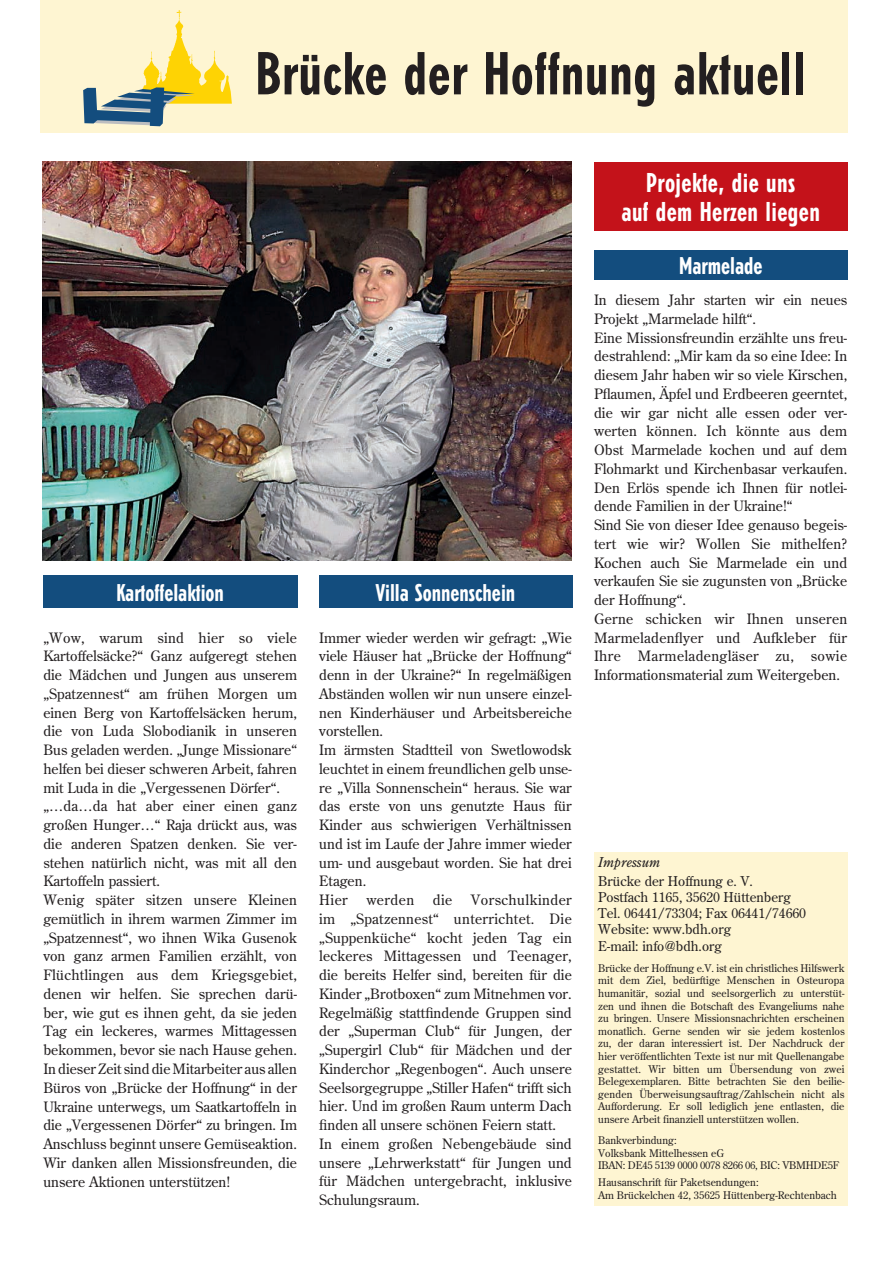
<style>
.page{position:relative;width:893px;height:1263px;background:#fff}
.page>*{position:absolute;margin:0;border:0;box-sizing:border-box;transform-origin:0 0}
.t1{font:condensed 60px "Erbar OSX Bold";letter-spacing:.015em;color:#231f20}
.t2{font:condensed 27px/28.5px "Erbar OSX Bold";letter-spacing:.015em;color:#fff;text-align:center}
.t3{font:condensed 24px "Erbar OSX Bold";color:#fff}
.t4{font:14.25px/18.8px "Century Old Style Std";color:#231f20}
.t5{font:13.5px/16.2px "Century Old Style Std";color:#231f20}
.t6{font:italic 13.5px "Century Old Style Std";color:#231f20}
.t7{font:10.5px/12.6px "Century Old Style Std";color:#231f20}
</style>
<div class="page">
<div style="left:41px;top:0;width:807px;height:133px;background:#fef5d2"></div>
<svg style="left:83px;top:10px;width:149px;height:116px"></svg>
<div style="left:594px;top:852px;width:254px;height:353px;background:#fef5d2"></div>
<div style="left:594px;top:162px;width:253px;height:69px;background:#c4121a"></div>
<div style="left:594px;top:250px;width:253px;height:30px;background:#134d7e"></div>
<img style="left:43px;top:162px;width:529px;height:399px">
<div style="left:43px;top:576px;width:255px;height:32px;background:#134d7e"></div>
<div style="left:319px;top:575px;width:253px;height:33px;background:#134d7e"></div>
<h1 class="t1" style="left:256px;top:38px;width:551px">Brücke der Hoffnung aktuell</h1>
<h3 class="t3" style="left:116px;top:579px;width:109px">Kartoffelaktion</h3>
<p class="t4" style="left:43px;top:628px;width:255px">„Wow, warum sind hier so viele Kartoffelsäcke?“ Ganz aufgeregt stehen die Mädchen und Jungen aus unserem „Spatzennest“ am frühen Morgen um einen Berg von Kartoffelsäcken herum, die von Luda Slobodianik in unseren Bus geladen werden. „Junge Missionare“ helfen bei dieser schweren Arbeit, fahren mit Luda in die „Vergessenen Dörfer“. „…da…da hat aber einer einen ganz großen Hunger…“ Raja drückt aus, was die anderen Spatzen denken. Sie ver&shy;stehen natürlich nicht, was mit all den Kartoffeln passiert.<br>Wenig später sitzen unsere Kleinen gemütlich in ihrem warmen Zimmer im „Spatzennest“, wo ihnen Wika Gusenok von ganz armen Familien erzählt, von Flüchtlingen aus dem Kriegsgebiet, denen wir helfen. Sie sprechen darü&shy;ber, wie gut es ihnen geht, da sie jeden Tag ein leckeres, warmes Mittagessen bekommen, bevor sie nach Hause gehen.<br>In dieser Zeit sind die Mitarbeiter aus allen Büros von „Brücke der Hoffnung“ in der Ukraine unterwegs, um Saatkartoffeln in die „Vergessenen Dörfer“ zu bringen. Im Anschluss beginnt unsere Gemüseaktion.<br>Wir danken allen Missionsfreunden, die unsere Aktionen unterstützen!</p>
<h3 class="t3" style="left:376px;top:578px;width:141px">Villa Sonnenschein</h3>
<p class="t4" style="left:319px;top:628px;width:254px">Immer wieder werden wir gefragt: „Wie viele Häuser hat „Brücke der Hoffnung“ denn in der Ukraine?“ In regelmäßigen<br>Abständen wollen wir nun unsere einzel&shy;nen Kinderhäuser und Arbeitsbereiche vorstellen.<br>Im ärmsten Stadtteil von Swetlowodsk leuchtet in einem freundlichen gelb unse&shy;re „Villa Sonnenschein“ heraus. Sie war das erste von uns genutzte Haus für<br>Kinder aus schwierigen Verhältnissen und ist im Laufe der Jahre immer wieder um- und ausgebaut worden. Sie hat drei<br>Etagen.<br>Hier</p>
<p class="t4" style="left:319px;top:890px;width:254px;text-indent:152px">Vorschulkinder im „Spatzennest“ unterrichtet. Die „Suppenküche“ kocht jeden Tag ein leckeres Mittagessen und Teenager, die bereits Helfer sind, bereiten für die Kinder „Brotboxen“ zum Mitnehmen vor.<br>Regelmäßig stattfindende Gruppen sind der „Superman Club“ für Jungen, der „Supergirl Club“ für Mädchen und der Kinderchor „Regenbogen“. Auch unsere Seelsorgegruppe „Stiller Hafen“ trifft sich hier. Und im großen Raum unterm Dach finden all unsere schönen Feiern statt.<br>In einem großen Nebengebäude sind unsere „Lehrwerkstatt“ für Jungen und für Mädchen untergebracht, inklusive Schulungsraum.</p>
<p class="t4" style="left:366px;top:890px;width:49px">werden</p>
<p class="t4" style="left:433px;top:890px;width:21px">die</p>
<h2 class="t2" style="left:621px;top:168px;width:200px">Projekte, die uns<br>auf dem Herzen liegen</h2>
<h3 class="t3" style="left:679px;top:252px;width:85px">Marmelade</h3>
<p class="t4" style="left:594px;top:290px;width:255px">In diesem Jahr starten wir ein neues Projekt „Marmelade hilft“.<br>Eine Missionsfreundin erzählte uns freu&shy;destrahlend: „Mir kam da so eine Idee: In diesem Jahr haben wir so viele Kirschen, Pflaumen, Äpfel und Erdbeeren geerntet, die wir gar nicht alle essen oder ver&shy;werten können. Ich könnte aus dem Obst Marmelade kochen und auf dem Flohmarkt und Kirchenbasar verkaufen.<br>Den Erlös spende ich Ihnen für notlei&shy;dende Familien in der Ukraine!“<br>Sind Sie von dieser Idee genauso begeis&shy;tert wie wir? Wollen Sie mithelfen?<br>Kochen auch Sie Marmelade ein und verkaufen Sie sie zugunsten von „Brücke der Hoffnung“.<br>Gerne schicken wir Ihnen unseren Marmeladenflyer und Aufkleber für Ihre Marmeladengläser zu, sowie Informationsmaterial zum Weitergeben.</p>
<p class="t6" style="left:598px;top:853px;width:64px">Impressum</p>
<p class="t5" style="left:598px;top:873px;width:209px">Brücke der Hoffnung e. V.<br>Postfach 1165, 35620 Hüttenberg<br>Tel. 06441/73304; Fax 06441/74660<br>Website: www.bdh.org<br>E-mail: info@bdh.org</p>
<p class="t7" style="left:598px;top:961px;width:248px;text-align:justify">Brücke der Hoffnung e.V. ist ein christliches Hilfswerk mit dem Ziel, bedürftige Menschen in Osteuropa humanitär, sozial und seelsorgerlich zu unterstüt&shy;zen und ihnen die Botschaft des Evangeliums nahe zu bringen. Unsere Missionsnachrichten erscheinen monatlich. Gerne senden wir sie jedem kostenlos zu, der daran interessiert ist. Der Nachdruck der hier veröffentlichten Texte ist nur mit Quellenangabe gestattet. Wir bitten um Übersendung von zwei Belegexemplaren. Bitte betrachten Sie den beilie&shy;genden Überweisungsauftrag/Zahlschein nicht als Aufforderung. Er soll lediglich jene entlasten, die unsere Arbeit finanziell unterstützen wollen.</p>
<p class="t7" style="left:598px;top:1134px;width:242px">Bankverbindung:<br>Volksbank Mittelhessen eG<br>IBAN: DE45 5139 0000 0078 8266 06, BIC: VBMHDE5F</p>
<p class="t7" style="left:598px;top:1176px;width:240px">Hausanschrift für Paketsendungen:<br>Am Brückelchen 42, 35625 Hüttenberg-Rechtenbach</p>
</div>
